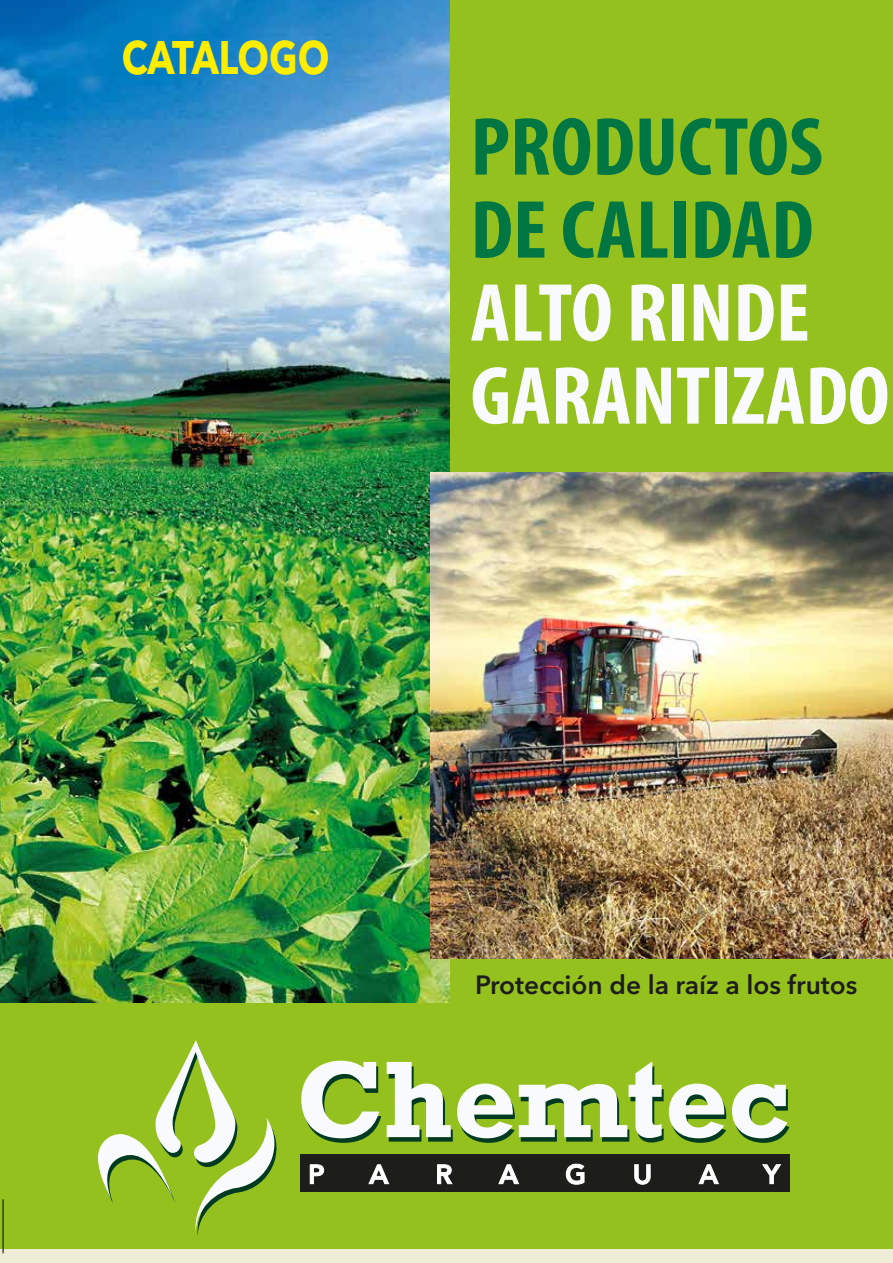
<style>
.page{position:relative;width:893px;height:1263px;background:#95c11f}
.page>*{position:absolute;margin:0;border:0;box-sizing:border-box;transform-origin:0 0}
.t1{font:700 condensed 83.1px/82.9px "Myriad Pro";color:#f9fafb;scale:1.04 1}
.t2{font:700 condensed 83.1px/82.9px "Myriad Pro";color:#007743;scale:1.04 1}
.t3{font:700 46.5px "Avenir Next LT Pro";letter-spacing:-.01em;color:#ffed00;scale:.8 1}
.t4{font:600 26.25px "Avenir Next LT Pro";color:#1d1d1b}
.t5{font:700 15px "Avenir Next LT Pro";color:#ffed00}
</style>
<div class="page">
<img style="left:0;top:0;width:450px;height:1002px">
<div style="left:300px;top:1154px;width:489px;height:38px;background:#1d1d1b"></div>
<svg style="left:310px;top:1164px;width:14px;height:20px"></svg>
<svg style="left:368px;top:1164px;width:21px;height:20px"></svg>
<svg style="left:437px;top:1164px;width:15px;height:20px"></svg>
<svg style="left:498px;top:1164px;width:21px;height:20px"></svg>
<svg style="left:566px;top:1164px;width:19px;height:20px"></svg>
<svg style="left:634px;top:1164px;width:17px;height:20px"></svg>
<svg style="left:698px;top:1164px;width:21px;height:20px"></svg>
<svg style="left:762px;top:1164px;width:19px;height:20px"></svg>
<svg style="left:98px;top:1040px;width:178px;height:196px"></svg>
<svg style="left:301px;top:1061px;width:488px;height:82px"></svg>
<img style="left:430px;top:473px;width:463px;height:485px">
<div style="left:0;top:1249px;width:893px;height:14px;background:#eeecd5"></div>
<hr style="left:3px;top:1199px;width:1px;height:54px;background:#000">
<h2 class="t3" style="left:122px;top:29px;width:261px">CATALOGO</h2>
<p class="t5" style="left:72px;top:535px;width:6px">.</p>
<h1 class="t2" style="left:470px;top:104px;width:340px">PRODUCTOS<br>DE CALIDAD</h1>
<h1 class="t1" style="left:470px;top:270px;width:404px">ALTO RINDE<br>GARANTIZADO</h1>
<p class="t4" style="left:475px;top:969px;width:384px">Protección de la raíz a los frutos</p>
</div>
